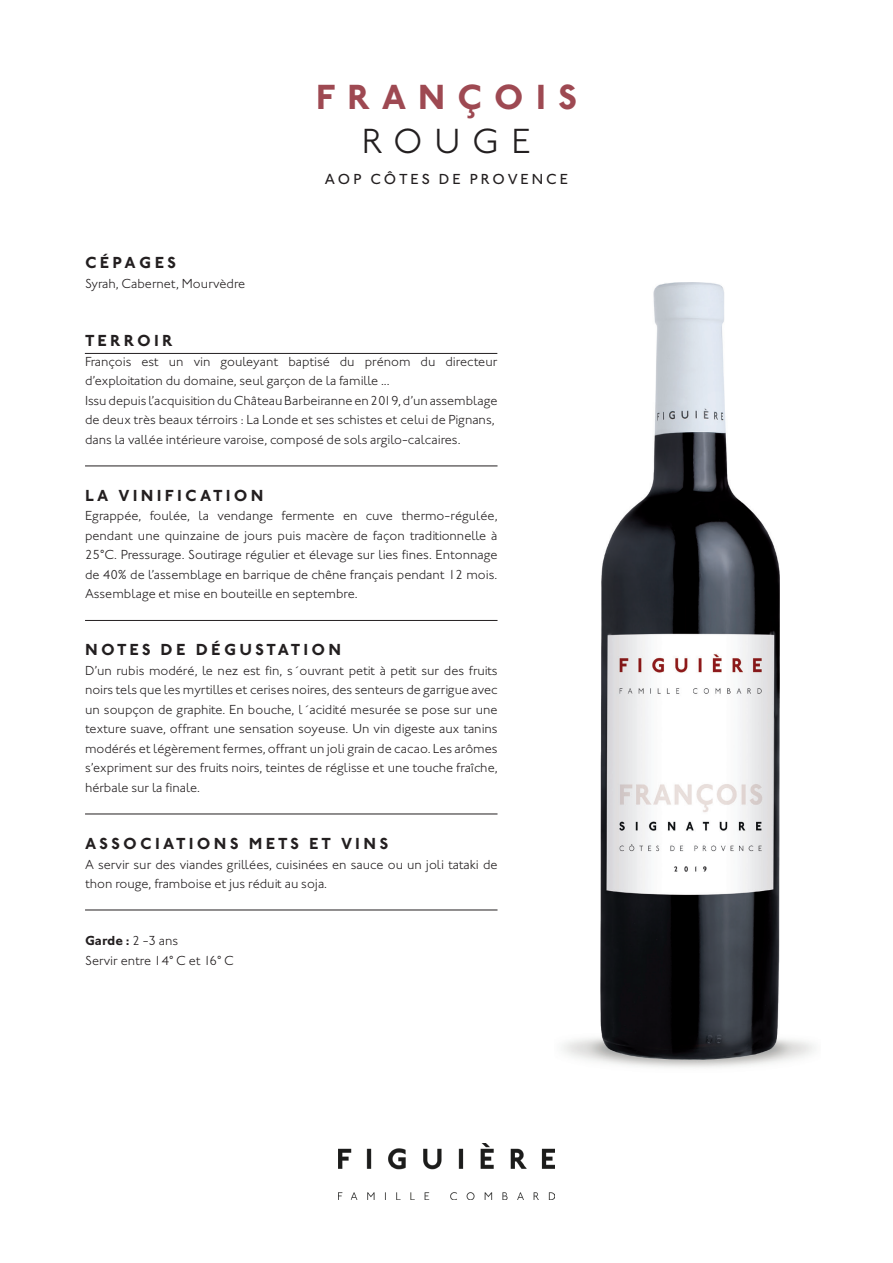
<style>
.page{position:relative;width:893px;height:1263px;background:#fff}
.page>*{position:absolute;margin:0;border:0;box-sizing:border-box;transform-origin:0 0}
.t1{font:700 36px "Johnston ITC Std";letter-spacing:.325em;color:#9e4952}
.t2{font:300 36px "Johnston ITC Std";letter-spacing:.33em;color:#231f20}
.t3{font:700 16.5px "Johnston ITC Std";letter-spacing:.2em;color:#231f20}
.t4{font:500 15px "Johnston ITC Std";letter-spacing:.2em;color:#231f20}
.t5{font:300 13.5px/19.5px "Johnston ITC Std";color:#231f20}
.t6{font:700 13.5px "Johnston ITC Std";color:#231f20}
.s1{font-weight:300}
</style>
<div class="page">
<hr style="left:85px;top:466px;width:412px;height:1px;background:#231f20">
<hr style="left:85px;top:620px;width:412px;height:1px;background:#231f20">
<hr style="left:85px;top:814px;width:412px;height:1px;background:#231f20">
<hr style="left:85px;top:910px;width:412px;height:1px;background:#231f20">
<img style="left:338px;top:1144px;width:217px;height:55px">
<img style="left:563px;top:283px;width:252px;height:785px">
<hr style="left:85px;top:353px;width:412px;height:1px;background:#231f20">
<p class="t3" style="left:85px;top:253px;width:92px">CÉPAGES</p>
<p class="t5" style="left:85px;top:274px;width:162px">Syrah, Cabernet, Mourvèdre</p>
<p class="t1" style="left:316px;top:75px;width:263px">FRANÇOIS</p>
<p class="t2" style="left:362px;top:120px;width:171px">ROUGE</p>
<p class="t4" style="left:325px;top:170px;width:245px">AOP CÔTES DE PROVENCE</p>
<p class="t3" style="left:85px;top:331px;width:89px">TERROIR</p>
<p class="t5" style="left:85px;top:352px;width:414px">François est un vin gouleyant baptisé du prénom du directeur d’exploitation du domaine, seul garçon de la famille ...</p>
<p class="t5" style="left:85px;top:391px;width:414px">Issu depuis l’acquisition du Château Barbeiranne en 2019, d’un assemblage</p>
<p class="t5" style="left:85px;top:410px;width:411px">de deux très beaux térroirs : La Londe et ses schistes et celui de Pignans,</p>
<p class="t5" style="left:85px;top:430px;width:377px">dans la vallée intérieure varoise, composé de sols argilo-calcaires.</p>
<p class="t3" style="left:85px;top:485px;width:180px">LA VINIFICATION</p>
<p class="t5" style="left:85px;top:506px;width:414px;text-align:justify">Egrappée, foulée, la vendange fermente en cuve thermo-régulée, pendant une quinzaine de jours puis macère de façon traditionnelle à 25°C. Pressurage. Soutirage régulier et élevage sur lies fines. Entonnage de 40% de l’assemblage en barrique de chêne français pendant 12 mois.<br>Assemblage et mise en bouteille en septembre.</p>
<p class="t3" style="left:85px;top:640px;width:258px">NOTES DE DÉGUSTATION</p>
<p class="t5" style="left:85px;top:661px;width:414px;text-align:justify">D’un rubis modéré, le nez est fin, s´ouvrant petit à petit sur des fruits noirs tels que les myrtilles et cerises noires, des senteurs de garrigue avec un soupçon de graphite. En bouche, l´acidité mesurée se pose sur une texture suave, offrant une sensation soyeuse. Un vin digeste aux tanins modérés et légèrement fermes, offrant un joli grain de cacao. Les arômes s’expriment sur des fruits noirs, teintes de réglisse et une touche fraîche, hérbale sur la finale.</p>
<p class="t3" style="left:85px;top:833px;width:305px">ASSOCIATIONS METS ET VINS</p>
<p class="t5" style="left:85px;top:854px;width:414px">A servir sur des viandes grillées, cuisinées en sauce ou un joli tataki de thon rouge, framboise et jus réduit au soja.</p>
<p class="t6" style="left:85px;top:932px;width:95px">Garde : <span class="s1">2 -3 ans</span></p>
<p class="t5" style="left:85px;top:950px;width:150px">Servir entre 14° C et 16° C</p>
</div>
